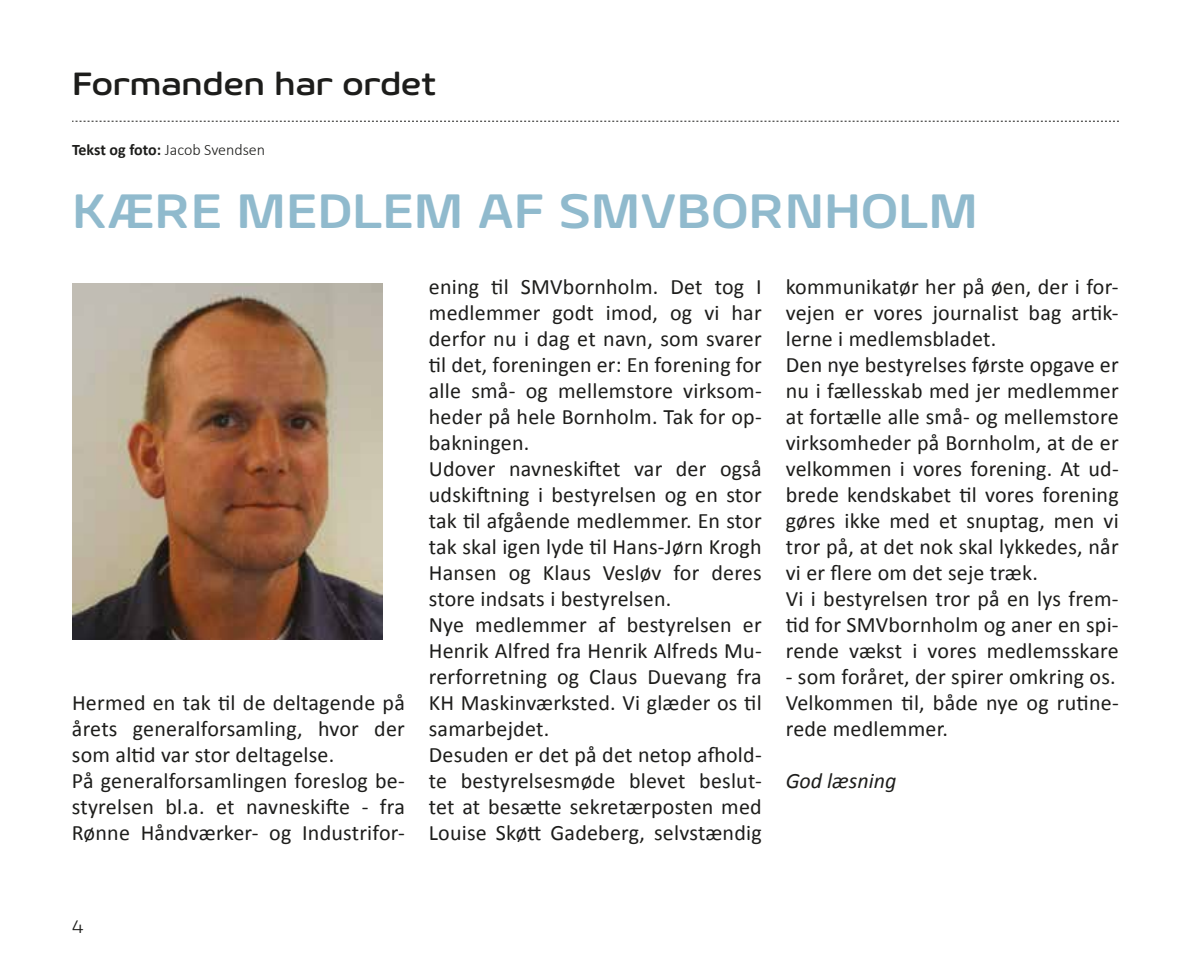
<style>
.page{position:relative;width:1191px;height:964px;background:#fff}
.page>*{position:absolute;margin:0;border:0;box-sizing:border-box;transform-origin:0 0}
.t1{font:700 48px "Geon Soft Expanded";color:#90bacd}
.t2{font:700 32px "Geon Soft Expanded";color:#1d1d1b}
.t3{font:22px/26px "Calibri";letter-spacing:.01em;color:#1d1d1b}
.t4{font:italic 22px "Calibri";color:#1d1d1b}
.t5{font:300 18px "Geon Soft Expanded";color:#1d1d1b}
.t6{font:300 16px "Calibri";color:#1d1d1b}
.s1{font-weight:700}
</style>
<div class="page">
<svg style="left:72px;top:121px;width:1047px;height:1px"></svg>
<img style="left:72px;top:284px;width:310px;height:356px">
<h2 class="t2" style="left:72px;top:63px;width:365px">Formanden har ordet</h2>
<p class="t6" style="left:72px;top:140px;width:195px"><span class="s1">Tekst og foto:</span> Jacob Svendsen</p>
<h1 class="t1" style="left:72px;top:180px;width:907px">KÆRE MEDLEM AF SMVBORNHOLM</h1>
<p class="t3" style="left:72px;top:689px;width:334px">Hermed en tak til de deltagende på årets generalforsamling, hvor der som altid var stor deltagelse.<br>På generalforsamlingen foreslog be&shy;styrelsen bl.a. et navneskifte - fra Rønne Håndværker- og Industrifor-</p>
<p class="t3" style="left:429px;top:273px;width:334px">ening til SMVbornholm. Det tog I medlemmer godt imod, og vi har derfor nu i dag et navn, som svarer til det, foreningen er: En forening for alle små- og mellemstore virksom&shy;heder på hele Bornholm. Tak for op&shy;bakningen.<br>Udover navneskiftet var der også udskiftning i bestyrelsen og en stor tak til afgående medlemmer. En stor tak skal igen lyde til Hans-Jørn Krogh<br>Hansen og Klaus Vesløv for deres store indsats i bestyrelsen.<br>Nye medlemmer af bestyrelsen er<br>Henrik Alfred fra Henrik Alfreds Mu&shy;rerforretning og Claus Duevang fra<br>KH Maskinværksted. Vi glæder os til samarbejdet.<br>Desuden er det på det netop afhold&shy;te bestyrelsesmøde blevet beslut&shy;tet at besætte sekretærposten med<br>Louise Skøtt Gadeberg, selvstændig</p>
<p class="t3" style="left:785px;top:273px;width:334px">kommunikatør her på øen, der i for&shy;vejen er vores journalist bag artik&shy;lerne i medlemsbladet.<br>Den nye bestyrelses første opgave er nu i fællesskab med jer medlemmer at fortælle alle små- og mellemstore virksomheder på Bornholm, at de er velkommen i vores forening. At ud&shy;brede kendskabet til vores forening gøres ikke med et snuptag, men vi tror på, at det nok skal lykkedes, når vi er flere om det seje træk.<br>Vi i bestyrelsen tror på en lys frem&shy;tid for SMVbornholm og aner en spi&shy;rende vækst i vores medlemsskare</p>
<p class="t3" style="left:785px;top:663px;width:334px">- som foråret, der spirer omkring os.<br>Velkommen til, både nye og rutine&shy;rede medlemmer.</p>
<p class="t4" style="left:785px;top:765px;width:112px">God læsning</p>
<p class="t5" style="left:72px;top:915px;width:13px">4</p>
</div>
